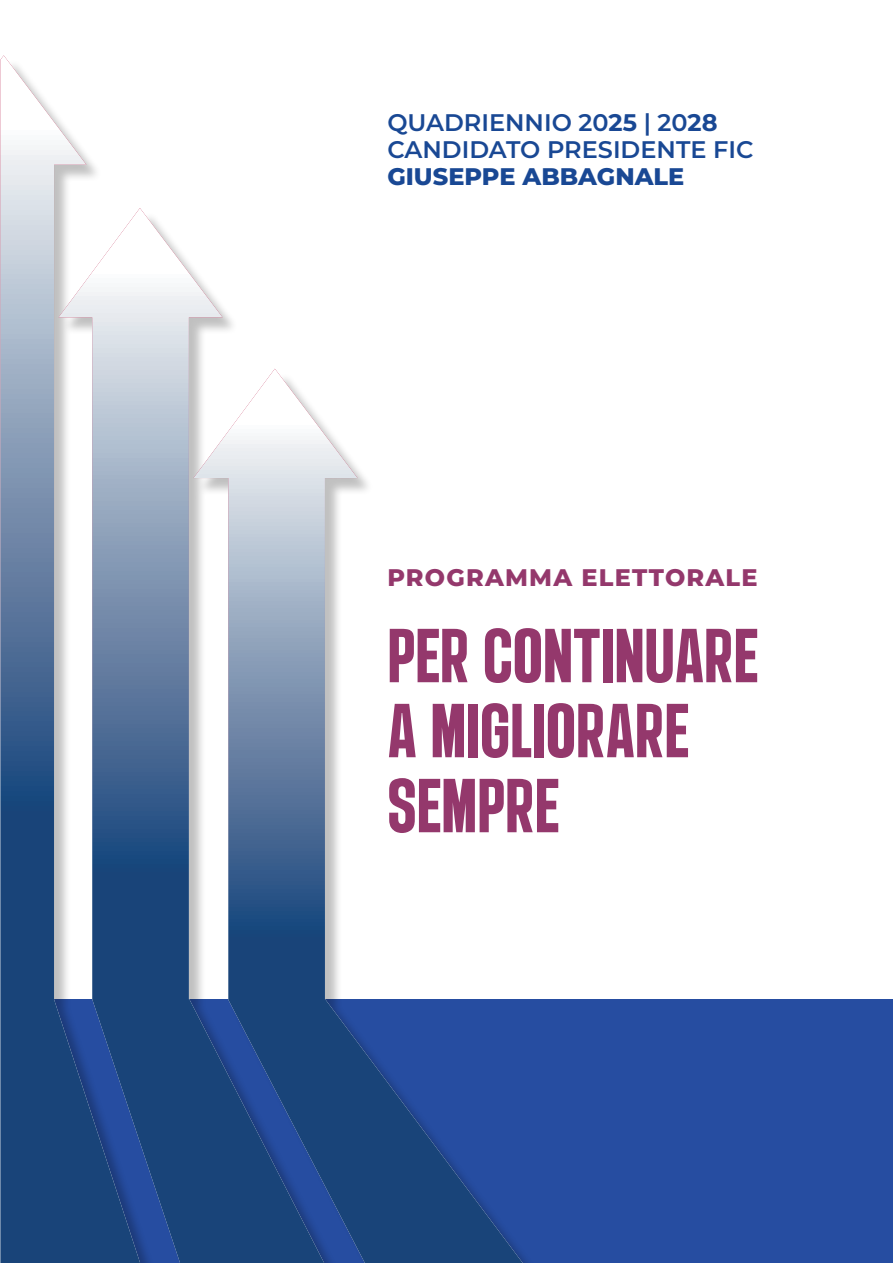
<style>
.page{position:relative;width:893px;height:1263px;background:#fff}
.page>*{position:absolute;margin:0;border:0;box-sizing:border-box;transform-origin:0 0}
.t1{font:800 75px/75px "Landasans";color:#94386c}
.t2{font:600 24px/27px "Montserrat";color:#194894}
.t3{font:800 24px "Montserrat";letter-spacing:.05em;color:#94386c}
.t4{font:800 24px "Montserrat";color:#194894}
.s1{font-weight:700}
</style>
<div class="page">
<div style="left:1px;top:999px;width:892px;height:264px;background:#264da1"></div>
<div style="left:3px;top:59px;width:580px;height:1204px;background:#000;opacity:.25"></div>
<svg style="left:0;top:55px;width:140px;height:1208px"></svg>
<svg style="left:59px;top:208px;width:265px;height:1055px"></svg>
<svg style="left:193px;top:369px;width:330px;height:894px"></svg>
<p class="t2" style="left:387px;top:108px;width:368px">QUADRIENNIO 20<span class="s1">25</span> | 20<span class="s1">28<br></span>CANDIDATO PRESIDENTE FIC</p>
<p class="t4" style="left:387px;top:159px;width:298px">GIUSEPPE ABBAGNALE</p>
<p class="t3" style="left:387px;top:560px;width:372px">PROGRAMMA ELETTORALE</p>
<h1 class="t1" style="left:387px;top:620px;width:372px">PER CONTINUARE<br>A MIGLIORARE<br>SEMPRE</h1>
</div>
